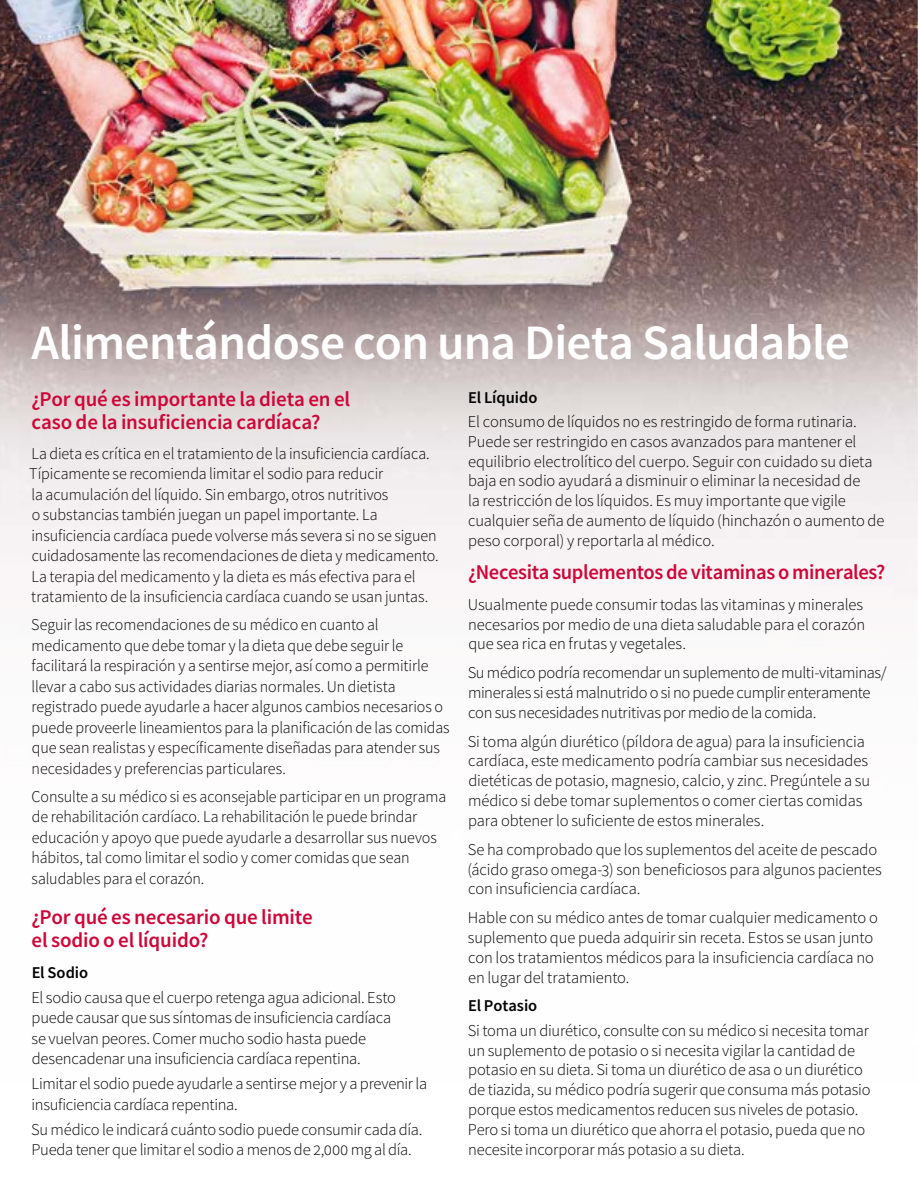
<style>
.page{position:relative;width:918px;height:1188px;background:#fff}
.page>*{position:absolute;margin:0;border:0;box-sizing:border-box;transform-origin:0 0}
.t1{font:600 49.5px "Source Sans Pro";letter-spacing:-.015em;color:#fff}
.t2{font:600 21px/23.2px "Source Sans Pro";letter-spacing:-.01em;color:#ce0538}
.t3{font:300 16.5px/19.8px "Source Sans Pro";letter-spacing:-.01em;color:#000}
.t4{font:600 16.5px "Source Sans Pro";letter-spacing:-.005em;color:#000}
</style>
<div class="page">
<img style="left:0;top:0;width:918px;height:595px">
<h1 class="t1" style="left:32px;top:310px;width:820px">Alimentándose con una Dieta Saludable</h1>
<p class="t2" style="left:32px;top:387px;width:320px">¿Por qué es importante la dieta en el caso de la insuficiencia cardíaca?</p>
<p class="t3" style="left:29px;top:443px;width:411px;line-height:20.5px">La dieta es crítica en el tratamiento de la insuficiencia cardíaca.<br>Típicamente se recomienda limitar el sodio para reducir<br>la acumulación del líquido. Sin embargo, otros nutritivos<br>o substancias también juegan un papel importante. La insuficiencia cardíaca puede volverse más severa si no se siguen cuidadosamente las recomendaciones de dieta y medicamento.<br>La terapia del medicamento y la dieta es más efectiva para el tratamiento de la insuficiencia cardíaca cuando se usan juntas.</p>
<p class="t3" style="left:31px;top:615px;width:420px;line-height:20.5px">Seguir las recomendaciones de su médico en cuanto al medicamento que debe tomar y la dieta que debe seguir le facilitará la respiración y a sentirse mejor, así como a permitirle llevar a cabo sus actividades diarias normales. Un dietista registrado puede ayudarle a hacer algunos cambios necesarios o puede proveerle lineamientos para la planificación de las comidas que sean realistas y específicamente diseñadas para atender sus necesidades y preferencias particulares.</p>
<p class="t3" style="left:31px;top:786px;width:416px;line-height:20.5px">Consulte a su médico si es aconsejable participar en un programa de rehabilitación cardíaco. La rehabilitación le puede brindar educación y apoyo que puede ayudarle a desarrollar sus nuevos hábitos, tal como limitar el sodio y comer comidas que sean saludables para el corazón.</p>
<p class="t2" style="left:32px;top:905px;width:283px">¿Por qué es necesario que limite el sodio o el líquido?</p>
<p class="t4" style="left:32px;top:961px;width:58px">El Sodio</p>
<p class="t3" style="left:31px;top:987px;width:366px;line-height:20.5px">El sodio causa que el cuerpo retenga agua adicional. Esto puede causar que sus síntomas de insuficiencia cardíaca se vuelvan peores. Comer mucho sodio hasta puede desencadenar una insuficiencia cardíaca repentina.</p>
<p class="t3" style="left:31px;top:1074px;width:397px;line-height:20.5px">Limitar el sodio puede ayudarle a sentirse mejor y a prevenir la insuficiencia cardíaca repentina.</p>
<p class="t3" style="left:31px;top:1119px;width:393px;line-height:20.5px">Su médico le indicará cuánto sodio puede consumir cada día.<br>Pueda tener que limitar el sodio a menos de 2,000 mg al día.</p>
<p class="t4" style="left:468px;top:386px;width:71px">El Líquido</p>
<p class="t3" style="left:468px;top:412px;width:418px">El consumo de líquidos no es restringido de forma rutinaria.<br>Puede ser restringido en casos avanzados para mantener el equilibrio electrolítico del cuerpo. Seguir con cuidado su dieta baja en sodio ayudará a disminuir o eliminar la necesidad de<br>la restricción de los líquidos. Es muy importante que vigile cualquier seña de aumento de líquido (hinchazón o aumento de peso corporal) y reportarla al médico.</p>
<p class="t2" style="left:468px;top:561px;width:419px">¿Necesita suplementos de vitaminas o minerales?</p>
<p class="t3" style="left:468px;top:594px;width:399px">Usualmente puede consumir todas las vitaminas y minerales necesarios por medio de una dieta saludable para el corazón que sea rica en frutas y vegetales.</p>
<p class="t3" style="left:468px;top:663px;width:421px">Su médico podría recomendar un suplemento de multi-vitaminas/ minerales si está malnutrido o si no puede cumplir enteramente con sus necesidades nutritivas por medio de la comida.</p>
<p class="t3" style="left:468px;top:731px;width:404px">Si toma algún diurético (píldora de agua) para la insuficiencia cardíaca, este medicamento podría cambiar sus necesidades dietéticas de potasio, magnesio, calcio, y zinc. Pregúntele a su médico si debe tomar suplementos o comer ciertas comidas para obtener lo suficiente de estos minerales.</p>
<p class="t3" style="left:468px;top:839px;width:416px">Se ha comprobado que los suplementos del aceite de pescado (ácido graso omega-3) son beneficiosos para algunos pacientes con insuficiencia cardíaca.</p>
<p class="t3" style="left:468px;top:908px;width:411px">Hable con su médico antes de tomar cualquier medicamento o suplemento que pueda adquirir sin receta. Estos se usan junto con los tratamientos médicos para la insuficiencia cardíaca no en lugar del tratamiento.</p>
<p class="t4" style="left:468px;top:995px;width:71px">El Potasio</p>
<p class="t3" style="left:468px;top:1020px;width:404px">Si toma un diurético, consulte con su médico si necesita tomar un suplemento de potasio o si necesita vigilar la cantidad de potasio en su dieta. Si toma un diurético de asa o un diurético de tiazida, su médico podría sugerir que consuma más potasio porque estos medicamentos reducen sus niveles de potasio.<br>Pero si toma un diurético que ahorra el potasio, pueda que no necesite incorporar más potasio a su dieta.</p>
</div>
